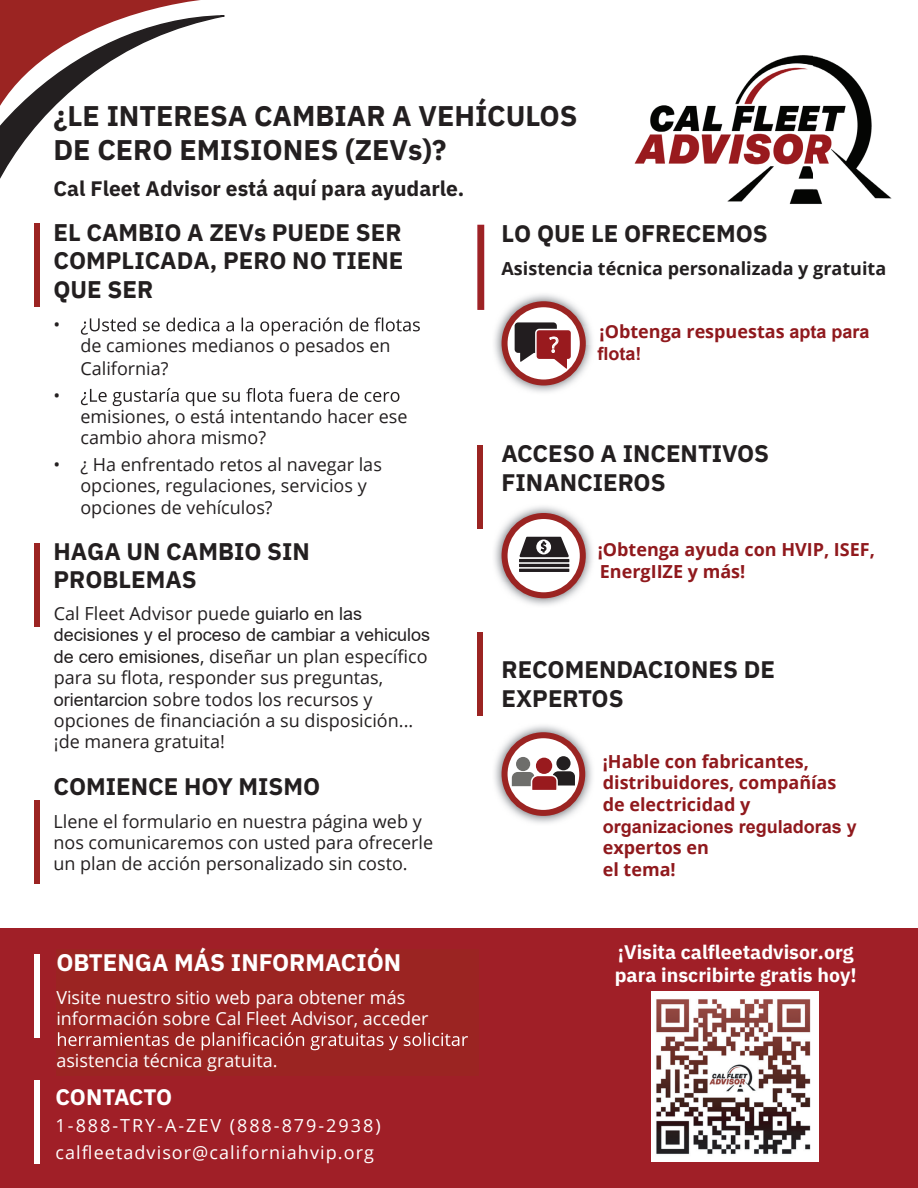
<style>
.page{position:relative;width:918px;height:1188px;background:#fff}
.page>*{position:absolute;margin:0;border:0;box-sizing:border-box;transform-origin:0 0}
.t1{font:700 28.5px/34.2px "IBM Plex Sans";color:#231f20}
.t2{font:700 24px/28.5px "IBM Plex Sans";color:#231f20}
.t3{font:700 24px "IBM Plex Sans";color:#fff}
.t4{font:700 22.5px "IBM Plex Sans";letter-spacing:-.01em;color:#fff}
.t5{font:700 21px "IBM Plex Sans";color:#231f20}
.t6{font:21px "Open Sans";color:#fff}
.t7{font:700 19.5px/23.4px "IBM Plex Sans";color:#fff}
.t8{font:18px/21.5px "Open Sans";color:#231f20}
.t9{font:700 18px/21.6px "Open Sans";color:#90191d}
.t10{font:18px/21px "Open Sans";color:#fff}
.t11{font:18px/27px "Open Sans";letter-spacing:.06em;color:#fff}
.t12{font:700 18px "Open Sans";color:#231f20}
.t13{font:18px "Arial";color:#231f20}
.t14{font:700 18px "Arial";color:#90191d}
.s1{font-family:"Arial"}
</style>
<div class="page">
<img style="left:634px;top:55px;width:258px;height:149px">
<div style="left:0;top:928px;width:918px;height:260px;background:#a01f27"></div>
<svg style="left:81px;top:317px;width:339px;height:19px"></svg>
<svg style="left:81px;top:388px;width:318px;height:18px"></svg>
<div style="left:56px;top:949px;width:423px;height:127px;background:#9b2422"></div>
<svg style="left:58px;top:1032px;width:410px;height:18px"></svg>
<img style="left:494px;top:725px;width:98px;height:98px">
<svg style="left:505px;top:735px;width:77px;height:78px"></svg>
<div style="left:502px;top:732px;width:83px;height:84px;border:6px solid #9b2422;border-radius:50%"></div>
<div style="left:516px;top:757px;width:14px;height:14px;background:#6e6e6b;border-radius:50%"></div>
<div style="left:556px;top:756px;width:15px;height:14px;background:#231f20;border-radius:50%"></div>
<svg style="left:512px;top:771px;width:63px;height:21px"></svg>
<div style="left:536px;top:758px;width:16px;height:16px;background:#991a1e;border-radius:50%"></div>
<img style="left:494px;top:506px;width:98px;height:99px">
<img style="left:584px;top:542px;width:8px;height:18px">
<img style="left:502px;top:564px;width:90px;height:18px">
<svg style="left:505px;top:516px;width:78px;height:79px"></svg>
<div style="left:502px;top:513px;width:84px;height:85px;border:6px solid #9b2422;border-radius:50%"></div>
<hr style="left:519px;top:559px;width:50px;height:3px;background:#221d1f">
<hr style="left:519px;top:564px;width:50px;height:3px;background:#221d1f">
<hr style="left:519px;top:569px;width:50px;height:3px;background:#221d1f">
<svg style="left:519px;top:537px;width:50px;height:20px"></svg>
<img style="left:494px;top:294px;width:98px;height:99px">
<img style="left:584px;top:326px;width:8px;height:18px">
<svg style="left:505px;top:304px;width:78px;height:79px"></svg>
<div style="left:502px;top:301px;width:84px;height:85px;border:6px solid #9b2422;border-radius:50%"></div>
<div style="left:515px;top:322px;width:42px;height:31px;background:#221d1f;border-radius:3px"></div>
<div style="left:536px;top:330px;width:36px;height:30px;background:#991a1e;border-radius:3px"></div>
<div style="left:535px;top:329px;width:37px;height:31px;border:2px solid #fff;border-radius:3px"></div>
<svg style="left:520px;top:336px;width:59px;height:33px"></svg>
<div style="left:35px;top:224px;width:5px;height:83px;background:#9b2422"></div>
<div style="left:35px;top:544px;width:5px;height:83px;background:#9b2422"></div>
<div style="left:35px;top:800px;width:5px;height:84px;background:#9b2422"></div>
<svg style="left:477px;top:225px;width:7px;height:85px"></svg>
<div style="left:478px;top:445px;width:5px;height:84px;background:#9b2422"></div>
<div style="left:478px;top:632px;width:5px;height:84px;background:#9b2422"></div>
<svg style="left:0;top:15px;width:225px;height:291px"></svg>
<svg style="left:0;top:0;width:201px;height:106px"></svg>
<img style="left:651px;top:992px;width:167px;height:169px">
<div style="left:35px;top:1081px;width:5px;height:83px;background:#fff"></div>
<div style="left:35px;top:955px;width:5px;height:83px;background:#fff"></div>
<h1 class="t1" style="left:53px;top:96px;width:526px">¿LE INTERESA CAMBIAR A VEHÍCULOS<br>DE CERO EMISIONES (ZEVs)?</h1>
<p class="t5" style="left:53px;top:172px;width:412px">Cal Fleet Advisor está aquí para ayudarle.</p>
<h2 class="t2" style="left:53px;top:216px;width:351px;text-align:justify">EL CAMBIO A ZEVs PUEDE SER COMPLICADA, PERO NO TIENE QUE SER</h2>
<p class="t8" style="left:53px;top:314px;width:8px">•</p>
<p class="t8" style="left:80px;top:334px;width:312px;line-height:22.5px">de camiones medianos o pesados en<br>California?</p>
<p class="t8" style="left:53px;top:384px;width:8px">•</p>
<p class="t8" style="left:80px;top:405px;width:329px">emisiones, o está intentando hacer ese cambio ahora mismo?</p>
<p class="t8" style="left:80px;top:454px;width:303px;text-indent:-27px">• ¿ Ha enfrentado retos al navegar las opciones, regulaciones, servicios y opciones de vehículos?</p>
<h2 class="t2" style="left:53px;top:535px;width:258px">HAGA UN CAMBIO SIN<br>PROBLEMAS</h2>
<p class="t8" style="left:54px;top:602px;width:310px">Cal Fleet Advisor puede <span class="s1">guiarlo en las</span></p>
<p class="t13" style="left:54px;top:623px;width:378px">decisiones y el proceso de cambiar a vehiculos</p>
<p class="t8" style="left:54px;top:645px;width:375px"><span class="s1">de cero emisiones</span>, diseñar un plan específico para su flota, responder sus preguntas, <span class="s1">orientarcion</span> sobre todos los recursos y opciones de financiación a su disposición... ¡de manera gratuita!</p>
<h2 class="t2" style="left:53px;top:771px;width:268px">COMIENCE HOY MISMO</h2>
<p class="t8" style="left:53px;top:811px;width:381px;line-height:21px">Llene el formulario en nuestra página web y nos comunicaremos con usted para ofrecerle un plan de acción personalizado sin costo.</p>
<h2 class="t3" style="left:56px;top:943px;width:346px">OBTENGA MÁS INFORMACIÓN</h2>
<p class="t10" style="left:56px;top:986px;width:374px">Visite nuestro sitio web para obtener más información sobre Cal Fleet Advisor, acceder</p>
<p class="t10" style="left:56px;top:1049px;width:223px">asistencia técnica gratuita.</p>
<p class="t4" style="left:56px;top:1079px;width:118px">CONTACTO</p>
<p class="t11" style="left:56px;top:1111px;width:327px">1-888-TRY-A-ZEV (888-879-2938) calfleetadvisor@californiahvip.org</p>
<h2 class="t2" style="left:502px;top:217px;width:268px">LO QUE LE OFRECEMOS</h2>
<p class="t12" style="left:502px;top:256px;width:386px">Asistencia técnica personalizada y gratuita</p>
<p class="t6" style="left:550px;top:330px;width:11px">?</p>
<p class="t9" style="left:600px;top:321px;width:271px">¡Obtenga respuestas <span class="s1">apta para</span></p>
<p class="t14" style="left:572px;top:341px;width:72px">su flota!</p>
<h2 class="t2" style="left:502px;top:438px;width:269px">ACCESO A INCENTIVOS<br>FINANCIEROS</h2>
<p class="t9" style="left:598px;top:538px;width:279px">¡Obtenga ayuda con HVIP, ISEF,<br>EnergIIZE y más!</p>
<h2 class="t2" style="left:502px;top:654px;width:275px">RECOMENDACIONES DE<br>EXPERTOS</h2>
<p class="t9" style="left:603px;top:750px;width:235px">¡Hable con fabricantes, distribuidores, compañías de electricidad y</p>
<p class="t14" style="left:603px;top:814px;width:256px">organizaciones reguladoras y</p>
<p class="t9" style="left:603px;top:836px;width:108px">expertos en el tema!</p>
<p class="t7" style="left:615px;top:938px;width:243px">¡Visita calfleetadvisor.org para inscribirte gratis hoy!</p>
</div>
